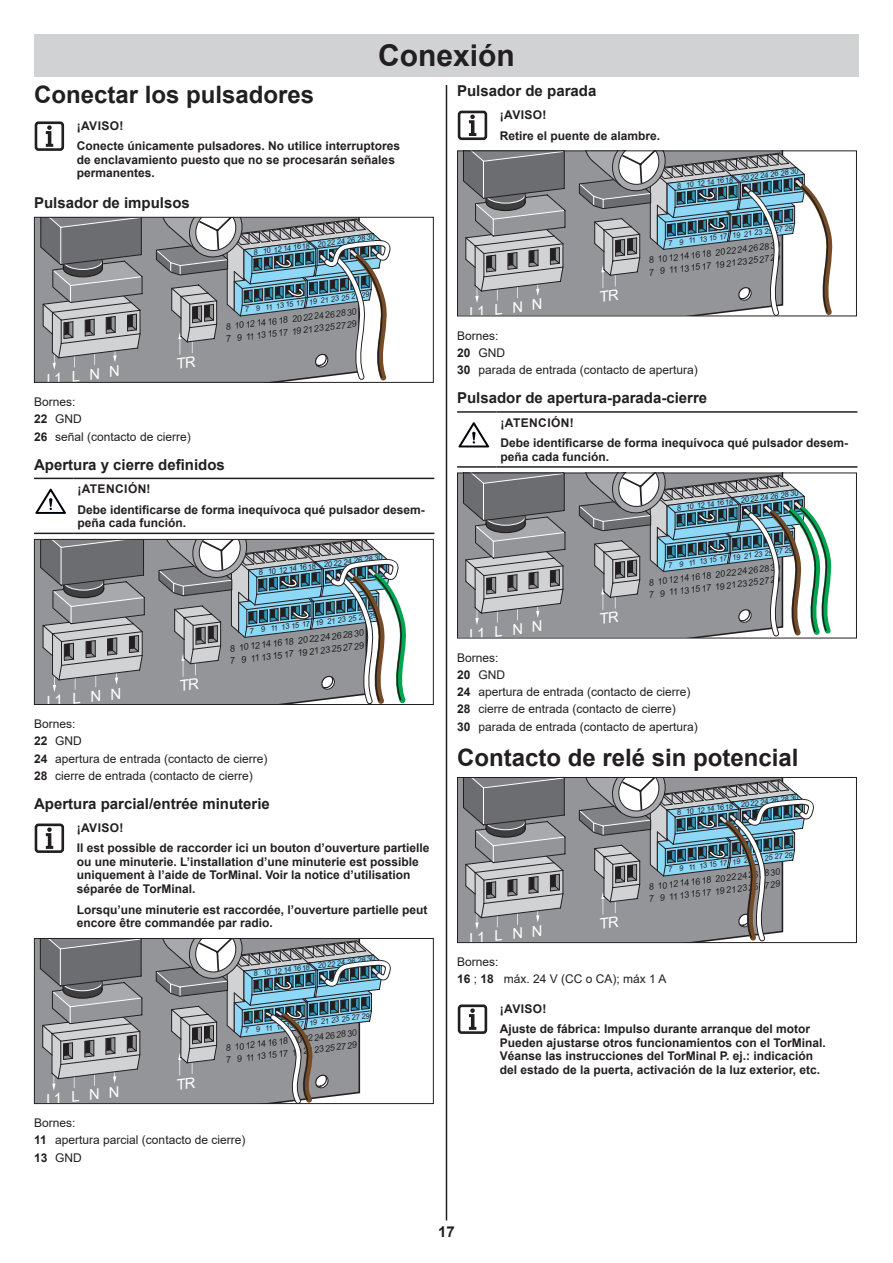
<style>
.page{position:relative;width:893px;height:1263px;background:#fff}
.page>*{position:absolute;margin:0;border:0;box-sizing:border-box;transform-origin:0 0}
.t1{font:700 30px "Arial";color:#231f20}
.t2{font:700 24px "Arial";color:#231f20}
.t3{font:15.15px "Arial";color:#fff}
.t4{font:700 15px "Arial";color:#231f20}
.t5{font:14.85px "Arial";color:#fff}
.t6{font:700 12px/20.7px "Arial";color:#231f20}
.t7{font:12px/17.2px "Arial";color:#231f20}
.t8{font:9.15px/12.6px "Arial";color:#231f20}
.t9{font:9px/12.5px "Arial";color:#231f20}
.t10{font:7.65px "Arial";color:#231f20}
.t11{font:7.5px "Arial";color:#231f20}
.s1{font-weight:700}
</style>
<div class="page">
<div style="left:34px;top:34px;width:825px;height:43px;background:#d1d2d4"></div>
<hr style="left:446px;top:85px;width:1px;height:1135px;background:#231f20">
<div style="left:36px;top:219px;width:120px;height:162px;background:#939598"></div>
<svg style="left:40px;top:219px;width:103px;height:151px"></svg>
<div style="left:34px;top:217px;width:400px;height:166px;border:1px solid #231f20"></div>
<hr style="left:73px;top:478px;width:361px;height:1px;background:#231f20">
<hr style="left:34px;top:478px;width:39px;height:1px;background:#231f20">
<hr style="left:34px;top:533px;width:39px;height:1px;background:#231f20">
<hr style="left:73px;top:533px;width:361px;height:1px;background:#231f20">
<div style="left:36px;top:541px;width:122px;height:162px;background:#939598"></div>
<svg style="left:40px;top:541px;width:106px;height:151px"></svg>
<div style="left:34px;top:539px;width:400px;height:166px;border:1px solid #231f20"></div>
<div style="left:36px;top:940px;width:119px;height:162px;background:#939598"></div>
<svg style="left:39px;top:940px;width:104px;height:150px"></svg>
<div style="left:34px;top:938px;width:400px;height:166px;border:1px solid #231f20"></div>
<div style="left:459px;top:152px;width:119px;height:162px;background:#939598"></div>
<svg style="left:463px;top:152px;width:103px;height:151px"></svg>
<div style="left:457px;top:150px;width:400px;height:166px;border:1px solid #231f20"></div>
<hr style="left:496px;top:411px;width:361px;height:2px;background:#231f20">
<hr style="left:457px;top:411px;width:39px;height:2px;background:#231f20">
<hr style="left:457px;top:466px;width:39px;height:2px;background:#231f20">
<hr style="left:496px;top:466px;width:361px;height:2px;background:#231f20">
<div style="left:459px;top:475px;width:119px;height:161px;background:#939598"></div>
<svg style="left:463px;top:475px;width:103px;height:150px"></svg>
<div style="left:457px;top:473px;width:400px;height:165px;border:1px solid #231f20"></div>
<div style="left:459px;top:779px;width:119px;height:162px;background:#939598"></div>
<svg style="left:463px;top:779px;width:103px;height:150px"></svg>
<div style="left:457px;top:777px;width:400px;height:166px;border:1px solid #231f20"></div>
<div style="left:35px;top:121px;width:29px;height:30px;border:3px solid #231f20;border-radius:3px"></div>
<svg style="left:46px;top:125px;width:7px;height:22px"></svg>
<svg style="left:35px;top:489px;width:31px;height:25px"></svg>
<div style="left:35px;top:823px;width:29px;height:30px;border:3px solid #231f20;border-radius:3px"></div>
<svg style="left:46px;top:827px;width:7px;height:22px"></svg>
<div style="left:458px;top:111px;width:29px;height:29px;border:3px solid #231f20;border-radius:3px"></div>
<svg style="left:469px;top:115px;width:7px;height:21px"></svg>
<svg style="left:458px;top:422px;width:31px;height:25px"></svg>
<div style="left:458px;top:1004px;width:29px;height:30px;border:3px solid #231f20;border-radius:3px"></div>
<svg style="left:469px;top:1008px;width:7px;height:22px"></svg>
<svg style="left:156px;top:217px;width:239px;height:165px"></svg>
<svg style="left:158px;top:539px;width:257px;height:165px"></svg>
<svg style="left:155px;top:938px;width:236px;height:165px"></svg>
<svg style="left:578px;top:151px;width:263px;height:165px"></svg>
<svg style="left:578px;top:473px;width:262px;height:164px"></svg>
<svg style="left:578px;top:777px;width:236px;height:165px"></svg>
<h1 class="t1" style="left:378px;top:35px;width:138px">Conexión</h1>
<h2 class="t2" style="left:34px;top:77px;width:282px">Conectar los pulsadores</h2>
<p class="t6" style="left:77px;top:115px;width:325px">¡AVISO!<br>Conecte únicamente pulsadores. No utilice interruptores</p>
<p class="t6" style="left:77px;top:153px;width:320px;line-height:13.5px">de enclavamiento puesto que no se procesarán señales permanentes.</p>
<p class="t4" style="left:34px;top:192px;width:157px">Pulsador de impulsos</p>
<p class="t4" style="left:457px;top:80px;width:141px">Pulsador de parada</p>
<p class="t6" style="left:500px;top:104px;width:162px">¡AVISO!<br>Retire el puente de alambre.</p>
<p class="t11" style="left:676px;top:181px;width:58px;rotate:-7deg">8 10 12 14 1618</p>
<p class="t11" style="left:740px;top:173px;width:59px;rotate:-7deg">20 22 24 26 28 30</p>
<p class="t11" style="left:253px;top:247px;width:58px;rotate:-7deg">8 10 12 14 1618</p>
<p class="t11" style="left:317px;top:239px;width:59px;rotate:-7deg">20 22 24 26 28 30</p>
<p class="t5" style="left:45px;top:370px;width:75px;rotate:-7deg">L1LNN</p>
<p class="t11" style="left:308px;top:297px;width:62px;rotate:-7deg">19 21 23 25 27 29</p>
<p class="t11" style="left:244px;top:305px;width:61px;rotate:-7deg">7 9 11 131517</p>
<p class="t9" style="left:291px;top:313px;width:67px;rotate:-7deg">20 22 24 26 28 30</p>
<p class="t9" style="left:223px;top:321px;width:133px;rotate:-7deg">8 1012141618<br>7 9 11 13 15 17 19 21 23 25 27 29</p>
<p class="t7" style="left:34px;top:393px;width:158px">Bornes:<br><span class="s1">22</span> GND<br><span class="s1">26</span> señal (contacto de cierre)</p>
<p class="t4" style="left:34px;top:454px;width:192px">Apertura y cierre definidos</p>
<p class="t6" style="left:77px;top:479px;width:349px">¡ATENCIÓN!<br>Debe identificarse de forma inequívoca qué pulsador desem-</p>
<p class="t6" style="left:77px;top:513px;width:110px">peña cada función.</p>
<p class="t10" style="left:258px;top:568px;width:59px;rotate:-7deg">8 10 12 14 1618</p>
<p class="t10" style="left:323px;top:559px;width:61px;rotate:-7deg">20 22 24 26 28 30</p>
<p class="t3" style="left:45px;top:692px;width:77px;rotate:-7deg">L1LNN</p>
<p class="t10" style="left:314px;top:618px;width:64px;rotate:-7deg">19 21 23 25 27 29</p>
<p class="t10" style="left:249px;top:626px;width:62px;rotate:-7deg">7 9 11 131517</p>
<p class="t8" style="left:297px;top:634px;width:68px;rotate:-7deg">20 22 24 26 28 30</p>
<p class="t8" style="left:228px;top:643px;width:136px;rotate:-7deg">8 1012141618<br>7 9 11 13 15 17 19 21 23 25 27 29</p>
<p class="t7" style="left:34px;top:715px;width:235px">Bornes:<br><span class="s1">22</span> GND<br><span class="s1">24</span> apertura de entrada (contacto de cierre)<br><span class="s1">28</span> cierre de entrada (contacto de cierre)</p>
<p class="t4" style="left:34px;top:793px;width:237px">Apertura parcial/entrée minuterie</p>
<p class="t6" style="left:77px;top:817px;width:354px">¡AVISO!<br>Il est possible de raccorder ici un bouton d’ouverture partielle</p>
<p class="t6" style="left:77px;top:855px;width:344px;line-height:13.5px">ou une minuterie. L’installation d’une minuterie est possible uniquement à l’aide de TorMinal. Voir la notice d’utilisation séparée de TorMinal.</p>
<p class="t6" style="left:77px;top:903px;width:352px;line-height:13.5px">Lorsqu’une minuterie est raccordée, l’ouverture partielle peut encore être commandée par radio.</p>
<p class="t11" style="left:253px;top:969px;width:58px;rotate:-7deg">8 10 12 14 1618</p>
<p class="t11" style="left:317px;top:961px;width:59px;rotate:-7deg">20 22 24 26 28 30</p>
<p class="t5" style="left:45px;top:1090px;width:75px;rotate:-7deg">L1LNN</p>
<p class="t11" style="left:309px;top:1018px;width:62px;rotate:-7deg">19 21 23 25 27 29</p>
<p class="t11" style="left:244px;top:1026px;width:61px;rotate:-7deg">7 9 11 131517</p>
<p class="t9" style="left:291px;top:1034px;width:67px;rotate:-7deg">20 22 24 26 28 30</p>
<p class="t9" style="left:223px;top:1042px;width:134px;rotate:-7deg">8 1012141618<br>7 9 11 13 15 17 19 21 23 25 27 29</p>
<p class="t7" style="left:34px;top:1114px;width:213px">Bornes:<br><span class="s1">11</span> apertura parcial (contacto de cierre)<br><span class="s1">13</span> GND</p>
<p class="t5" style="left:468px;top:303px;width:75px;rotate:-7deg">L1LNN</p>
<p class="t11" style="left:732px;top:230px;width:62px;rotate:-7deg">19 21 23 25 27 29</p>
<p class="t11" style="left:667px;top:238px;width:61px;rotate:-7deg">7 9 11 131517</p>
<p class="t9" style="left:714px;top:246px;width:67px;rotate:-7deg">20 22 24 26 28 30</p>
<p class="t9" style="left:647px;top:255px;width:134px;rotate:-7deg">8 1012141618<br>7 9 11 13 15 17 19 21 23 25 27 29</p>
<p class="t7" style="left:457px;top:327px;width:242px">Bornes:<br><span class="s1">20</span> GND<br><span class="s1">30</span> parada de entrada (contacto de apertura)</p>
<p class="t4" style="left:457px;top:387px;width:252px">Pulsador de apertura-parada-cierre</p>
<p class="t6" style="left:501px;top:412px;width:349px">¡ATENCIÓN!<br>Debe identificarse de forma inequívoca qué pulsador desem-</p>
<p class="t6" style="left:501px;top:446px;width:110px">peña cada función.</p>
<p class="t11" style="left:676px;top:503px;width:58px;rotate:-7deg">8 10 12 14 1618</p>
<p class="t11" style="left:740px;top:495px;width:59px;rotate:-7deg">20 22 24 26 28 30</p>
<p class="t5" style="left:468px;top:625px;width:75px;rotate:-7deg">L1LNN</p>
<p class="t11" style="left:732px;top:553px;width:62px;rotate:-7deg">19 21 23 25 27 29</p>
<p class="t11" style="left:667px;top:560px;width:61px;rotate:-7deg">7 9 11 131517</p>
<p class="t9" style="left:714px;top:568px;width:67px;rotate:-7deg">20 22 24 26 28 30</p>
<p class="t9" style="left:647px;top:577px;width:134px;rotate:-7deg">8 1012141618<br>7 9 11 13 15 17 19 21 23 25 27 29</p>
<p class="t7" style="left:457px;top:649px;width:242px">Bornes:<br><span class="s1">20</span> GND<br><span class="s1">24</span> apertura de entrada (contacto de cierre)<br><span class="s1">28</span> cierre de entrada (contacto de cierre)<br><span class="s1">30</span> parada de entrada (contacto de apertura)</p>
<h2 class="t2" style="left:457px;top:741px;width:343px">Contacto de relé sin potencial</h2>
<p class="t11" style="left:676px;top:808px;width:58px;rotate:-7deg">8 10 12 14 1618</p>
<p class="t11" style="left:740px;top:800px;width:59px;rotate:-7deg">20 22 24 26 28 30</p>
<p class="t5" style="left:468px;top:930px;width:75px;rotate:-7deg">L1LNN</p>
<p class="t11" style="left:732px;top:857px;width:62px;rotate:-7deg">19 21 23 25 27 29</p>
<p class="t11" style="left:667px;top:865px;width:61px;rotate:-7deg">7 9 11 131517</p>
<p class="t9" style="left:714px;top:873px;width:67px;rotate:-7deg">20 22 24 26 28 30</p>
<p class="t9" style="left:647px;top:881px;width:134px;rotate:-7deg">8 1012141618<br>7 9 11 13 15 17 19 21 23 25 27 29</p>
<p class="t7" style="left:457px;top:953px;width:211px">Bornes:<br><span class="s1">16</span> ; <span class="s1">18</span> máx. 24 V (CC o CA); máx 1 A</p>
<p class="t6" style="left:500px;top:998px;width:312px">¡AVISO!<br>Ajuste de fábrica: Impulso durante arranque del motor</p>
<p class="t6" style="left:500px;top:1036px;width:327px;line-height:13.5px">Pueden ajustarse otros funcionamientos con el TorMinal.<br>Véanse las instrucciones del TorMinal P. ej.: indicación del estado de la puerta, activación de la luz exterior, etc.</p>
<p class="t4" style="left:438px;top:1221px;width:18px">17</p>
</div>
